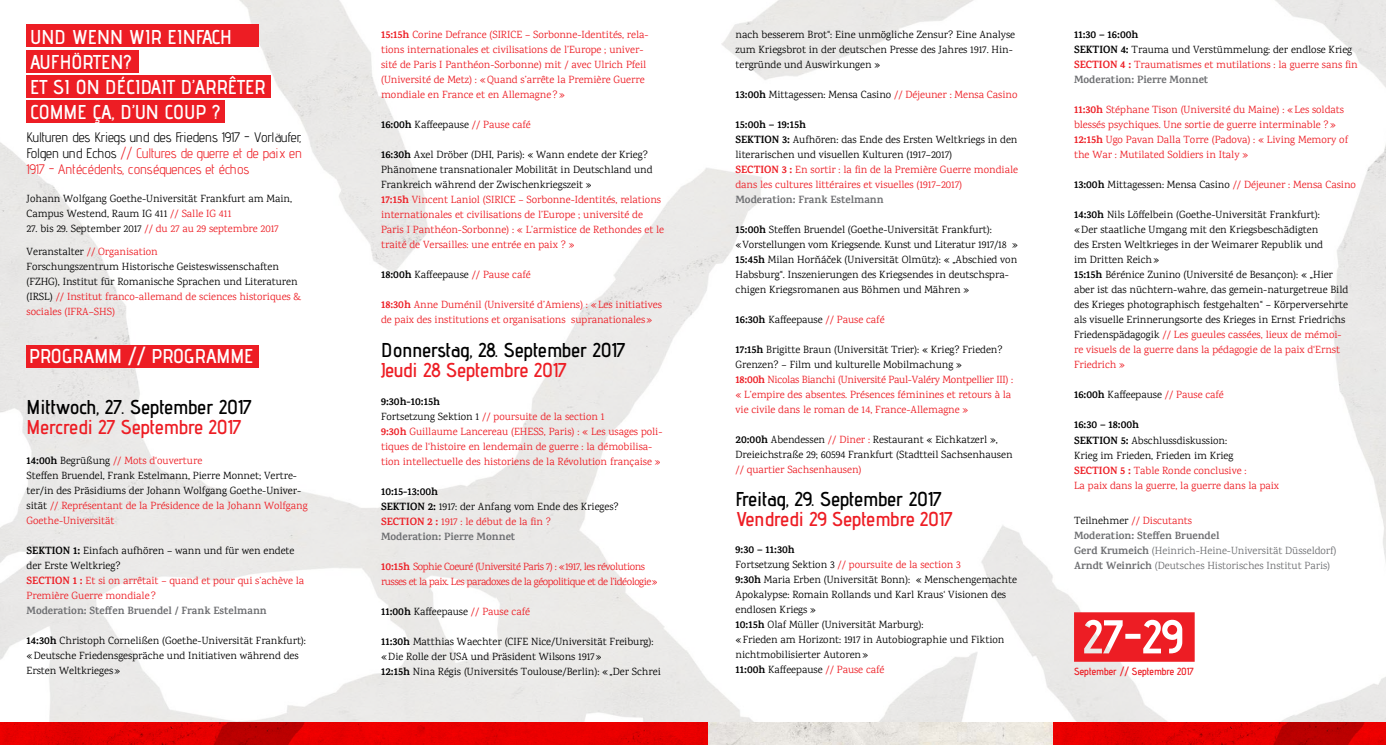
<style>
.page{position:relative;width:1386px;height:745px;background:#fff}
.page>*{position:absolute;margin:0;border:0;box-sizing:border-box;transform-origin:0 0}
.t1{font:600 20px/25px "Advent Pro";color:#fff}
.t2{font:600 20px "Advent Pro";color:#000}
.t3{font:600 20px "Advent Pro";color:#ed1d24}
.t4{font:13.75px/16.2px "Advent Pro";color:#ed1d24;text-align:justify}
.t5{font:10.62px/15px "Karma";color:#000}
.t6{font:10.62px/15px "Karma";color:#ed1d24}
.t7{font:10.62px/15px "Karma";color:#6d6e71}
.t8{font:10.62px/15px "Karma";letter-spacing:-.04em;color:#ed1d24}
.t9{font:700 10.62px "Karma";color:#6d6e71}
.t10{font:600 10.38px "Advent Pro";color:#ed1d24}
.s1{color:#000}
.s2{color:#ed1d24}
.s3{font-weight:700}
.s4{font-weight:700;color:#000}
.s5{font-weight:700;color:#ed1d24}
.s6{font-weight:700;color:#6d6e71}
</style>
<div class="page">
<img style="left:0;top:0;width:1385px;height:744px">
<div style="left:27px;top:345px;width:232px;height:22px;background:#ed1d24"></div>
<div style="left:27px;top:25px;width:232px;height:22px;background:#ed1d24"></div>
<div style="left:27px;top:50px;width:112px;height:22px;background:#ed1d24"></div>
<div style="left:27px;top:75px;width:244px;height:22px;background:#ed1d24"></div>
<div style="left:27px;top:101px;width:198px;height:22px;background:#ed1d24"></div>
<svg style="left:1074px;top:612px;width:120px;height:49px;background:#f04e53"></svg>
<h1 class="t1" style="left:30px;top:24px;width:237px">Und wenn wir einfach aufhörten?<br>Et si on décidait d’arrêter comme ça, d’un coup ?</h1>
<p class="t4" style="left:27px;top:128px;width:277px"><span class="s1">Kulturen des Kriegs und des Friedens 1917 - Vorläufer, Folgen und Echos</span> // Cultures de guerre et de paix en 1917 - Antécédents, conséquences et échos</p>
<p class="t5" style="left:27px;top:191px;width:267px">Johann Wolfgang Goethe-Universität Frankfurt am Main,<br>Campus Westend, Raum IG 411 <span class="s2">// Salle IG 411</span></p>
<p class="t6" style="left:27px;top:217px;width:254px;line-height:22.5px"><span class="s1">27. bis 29. September 2017</span> // du 27 au 29 septembre 2017<br><span class="s1">Veranstalter</span> // Organisation</p>
<p class="t5" style="left:27px;top:258px;width:276px">Forschungszentrum Historische Geisteswissenschaften (FZHG), Institut für Romanische Sprachen und Literaturen (IRSL) <span class="s2">// Institut franco-allemand de sciences historiques &amp; sociales (IFRA–SHS)</span></p>
<h1 class="t1" style="left:29px;top:343px;width:226px">Programm // Programme</h1>
<h1 class="t2" style="left:27px;top:394px;width:226px">M ittwoch, 27. September 2017</h1>
<h1 class="t3" style="left:27px;top:414px;width:216px">M ercredi 27 Septembre 2017</h1>
<p class="t5" style="left:27px;top:452px;width:282px"><span class="s3">14:00h</span> Begrüßung <span class="s2">// Mots d‘ouverture<br></span>Steffen Bruendel, Frank Estelmann, Pierre Monnet; Vertre&shy;ter/in des Präsidiums der Johann Wolfgang Goethe-Univer&shy;sität <span class="s2">// Représentant de la Présidence de la Johann Wolfgang Goethe-Universität</span></p>
<p class="t6" style="left:27px;top:542px;width:279px"><span class="s4">Sektion 1:</span> <span class="s1">Einfach aufhören – wann und für wen endete der Erste Weltkrieg?<br></span><span class="s3">Section 1 :</span> Et si on arrêtait – quand et pour qui s’achève la Première Guerre mondiale ?</p>
<p class="t9" style="left:27px;top:603px;width:242px">Moderation: Steffen Bruendel / Frank Estelmann</p>
<p class="t5" style="left:27px;top:632px;width:281px"><span class="s3">14:30h</span> Christoph Cornelißen (Goethe-Universität Frankfurt): «Deutsche Friedensgespräche und Initiativen während des<br>Ersten Weltkrieges»</p>
<p class="t6" style="left:381px;top:27px;width:269px"><span class="s3">15:15h</span> Corine Defrance (SIRICE – Sorbonne-Identités, rela&shy;tions internationales et civilisations de l’Europe ; univer&shy;sité de Paris I Panthéon-Sorbonne) mit / avec Ulrich Pfeil (Université de Metz) : «Quand s’arrête la Première Guerre mondiale en France et en Allemagne ?»</p>
<p class="t5" style="left:381px;top:117px;width:151px"><span class="s3">16:00h</span> Kaffeepause <span class="s2">// Pause café</span></p>
<p class="t6" style="left:381px;top:147px;width:284px"><span class="s4">16:30h</span> <span class="s1">Axel Dröber (DHI, Paris): « Wann endete der Krieg?<br>Phänomene transnationaler Mobilität in Deutschland und Frankreich während der Zwischenkriegszeit »<br></span><span class="s3">17:15h</span> Vincent Laniol (SIRICE – Sorbonne-Identités, relations internationales et civilisations de l’Europe ; université de Paris I Panthéon-Sorbonne) : « L’armistice de Rethondes et le traité de Versailles: une entrée en paix ? »</p>
<p class="t5" style="left:381px;top:267px;width:151px"><span class="s3">18:00h</span> Kaffeepause <span class="s2">// Pause café</span></p>
<p class="t6" style="left:381px;top:297px;width:282px"><span class="s3">18:30h</span> Anne Duménil (Université d’Amiens) : «Les initiatives de paix des institutions et organisations supranationales»</p>
<h1 class="t2" style="left:381px;top:337px;width:246px">D onnerstag, 28. September 2017</h1>
<h1 class="t3" style="left:381px;top:357px;width:187px">Jeudi 28 Septembre 2017</h1>
<p class="t6" style="left:381px;top:393px;width:283px"><span class="s4">9:30h-10:15h<br></span><span class="s1">Fortsetzung Sektion 1</span> // poursuite de la section 1<br><span class="s3">9:30h</span> Guillaume Lancereau (EHESS, Paris) : « Les usages poli&shy;tiques de l‘histoire en lendemain de guerre : la démobilisa&shy;tion intellectuelle des historiens de la Révolution française »</p>
<p class="t5" style="left:381px;top:483px;width:239px"><span class="s3">10:15-13:00h<br>Sektion 2:</span> 1917: der Anfang vom Ende des Krieges?<br><span class="s5">Section 2 :</span> <span class="s2">1917 : le début de la fin ?<br></span><span class="s6">Moderation: Pierre Monnet</span></p>
<p class="t8" style="left:381px;top:558px;width:278px"><span class="s3">10:15h</span> Sophie Coeuré (Université Paris 7) : «1917, les révolutions russes et la paix. Les paradoxes de la géopolitique et de l’idéologie»</p>
<p class="t5" style="left:381px;top:603px;width:150px"><span class="s3">11:00h</span> Kaffeepause <span class="s2">// Pause café</span></p>
<p class="t5" style="left:381px;top:633px;width:281px"><span class="s3">11:30h</span> Matthias Waechter (CIFE Nice/Universität Freiburg): «Die Rolle der USA und Präsident Wilsons 1917»<br><span class="s3">12:15h</span> Nina Régis (Universités Toulouse/Berlin): «„Der Schrei</p>
<p class="t5" style="left:735px;top:26px;width:281px">nach besserem Brot“: Eine unmögliche Zensur? Eine Analyse zum Kriegsbrot in der deutschen Presse des Jahres 1917. Hin&shy;tergründe und Auswirkungen »</p>
<p class="t5" style="left:735px;top:86px;width:283px"><span class="s3">13:00h</span> Mittagessen: Mensa Casino <span class="s2">// Déjeuner : Mensa Casino</span></p>
<p class="t6" style="left:735px;top:116px;width:284px"><span class="s4">15:00h – 19:15h<br>Sektion 3:</span> <span class="s1">Aufhören: das Ende des Ersten Weltkriegs in den literarischen und visuellen Kulturen (1917–2017)<br></span><span class="s3">Section 3 :</span> En sortir : la fin de la Première Guerre mondiale dans les cultures littéraires et visuelles (1917–2017)</p>
<p class="t9" style="left:735px;top:193px;width:150px">Moderation: Frank Estelmann</p>
<p class="t5" style="left:735px;top:221px;width:284px"><span class="s3">15:00h</span> Steffen Bruendel (Goethe-Universität Frankfurt): «Vorstellungen vom Kriegsende. Kunst und Literatur 1917/18 » <span class="s3">15:45h</span> Milan Horňáček (Universität Olmütz): « „Abschied von Habsburg“. Inszenierungen des Kriegsendes in deutschspra&shy;chigen Kriegsromanen aus Böhmen und Mähren »</p>
<p class="t5" style="left:735px;top:311px;width:151px"><span class="s3">16:30h</span> Kaffeepause <span class="s2">// Pause café</span></p>
<p class="t6" style="left:735px;top:341px;width:279px"><span class="s4">17:15h</span> <span class="s1">Brigitte Braun (Universität Trier): « Krieg? Frieden?<br>Grenzen? – Film und kulturelle Mobilmachung »<br></span><span class="s3">18:00h</span> Nicolas Bianchi (Université Paul-Valéry Montpellier III) : « L’empire des absentes. Présences féminines et retours à la vie civile dans le roman de 14, France-Allemagne »</p>
<p class="t5" style="left:735px;top:431px;width:278px"><span class="s3">20:00h</span> Abendessen <span class="s2">// Diner :</span> Restaurant « Eichkatzerl »,<br>Dreieichstraße 29; 60594 Frankfurt (Stadtteil Sachsenhausen</p>
<p class="t6" style="left:735px;top:461px;width:127px">// quartier Sachsenhausen)</p>
<h1 class="t2" style="left:735px;top:486px;width:207px">Freitag, 29. September 2017</h1>
<h1 class="t3" style="left:735px;top:506px;width:219px">Vendredi 29 Septembre 2017</h1>
<p class="t5" style="left:735px;top:541px;width:283px"><span class="s3">9:30 – 11:30h<br></span>Fortsetzung Sektion 3 <span class="s2">// poursuite de la section 3<br></span><span class="s3">9:30h</span> Maria Erben (Universität Bonn): « Menschengemachte Apokalypse: Romain Rollands und Karl Kraus‘ Visionen des endlosen Kriegs »<br><span class="s3">10:15h</span> Olaf Müller (Universität Marburg):<br>«Frieden am Horizont: 1917 in Autobiographie und Fiktion nichtmobilisierter Autoren»<br><span class="s3">11:00h</span> Kaffeepause <span class="s2">// Pause café</span></p>
<p class="t6" style="left:1074px;top:27px;width:285px"><span class="s4">11:30 – 16:00h<br>Sektion 4:</span> <span class="s1">Trauma und Verstümmelung: der endlose Krieg </span><span class="s3">Section 4 :</span> Traumatismes et mutilations : la guerre sans fin <span class="s6">Moderation: Pierre Monnet</span></p>
<p class="t6" style="left:1074px;top:102px;width:275px"><span class="s3">11:30h</span> Stéphane Tison (Université du Maine) : «Les soldats blessés psychiques. Une sortie de guerre interminable ?» <span class="s3">12:15h</span> Ugo Pavan Dalla Torre (Padova) : « Living Memory of the War : Mutilated Soldiers in Italy »</p>
<p class="t5" style="left:1074px;top:177px;width:283px"><span class="s3">13:00h</span> Mittagessen: Mensa Casino <span class="s2">// Déjeuner : Mensa Casino</span></p>
<p class="t5" style="left:1074px;top:207px;width:275px"><span class="s3">14:30h</span> Nils Löffelbein (Goethe-Universität Frankfurt):<br>«Der staatliche Umgang mit den Kriegsbeschädigten<br>des Ersten Weltkrieges in der Weimarer Republik und<br>im Dritten Reich»<br><span class="s3">15:15h</span> Bérénice Zunino (Université de Besançon): « „Hier aber ist das nüchtern-wahre, das gemein-naturgetreue Bild des Krieges photographisch festgehalten“ – Körperversehrte als visuelle Erinnerungsorte des Krieges in Ernst Friedrichs Friedenspädagogik <span class="s2">// Les gueules cassées, lieux de mémoi&shy;re visuels de la guerre dans la pédagogie de la paix d‘Ernst Friedrich »</span></p>
<p class="t5" style="left:1074px;top:387px;width:151px"><span class="s3">16:00h</span> Kaffeepause <span class="s2">// Pause café</span></p>
<p class="t6" style="left:1074px;top:417px;width:207px"><span class="s4">16:30 – 18:00h<br>Sektion 5:</span> <span class="s1">Abschlussdiskussion:<br>Krieg im Frieden, Frieden im Krieg<br></span><span class="s3">Section 5 :</span> Table Ronde conclusive :<br>La paix dans la guerre, la guerre dans la paix</p>
<p class="t7" style="left:1074px;top:512px;width:264px"><span class="s1">Teilnehmer</span> <span class="s2">// Discutants<br></span><span class="s3">Moderation: Steffen Bruendel<br>Gerd Krumeich</span> (Heinrich-Heine-Universität Düsseldorf)<br><span class="s3">Arndt Weinrich</span> (Deutsches Historisches Institut Paris)</p>
<p class="t10" style="left:1074px;top:664px;width:121px">September // Septembre 2017</p>
</div>
